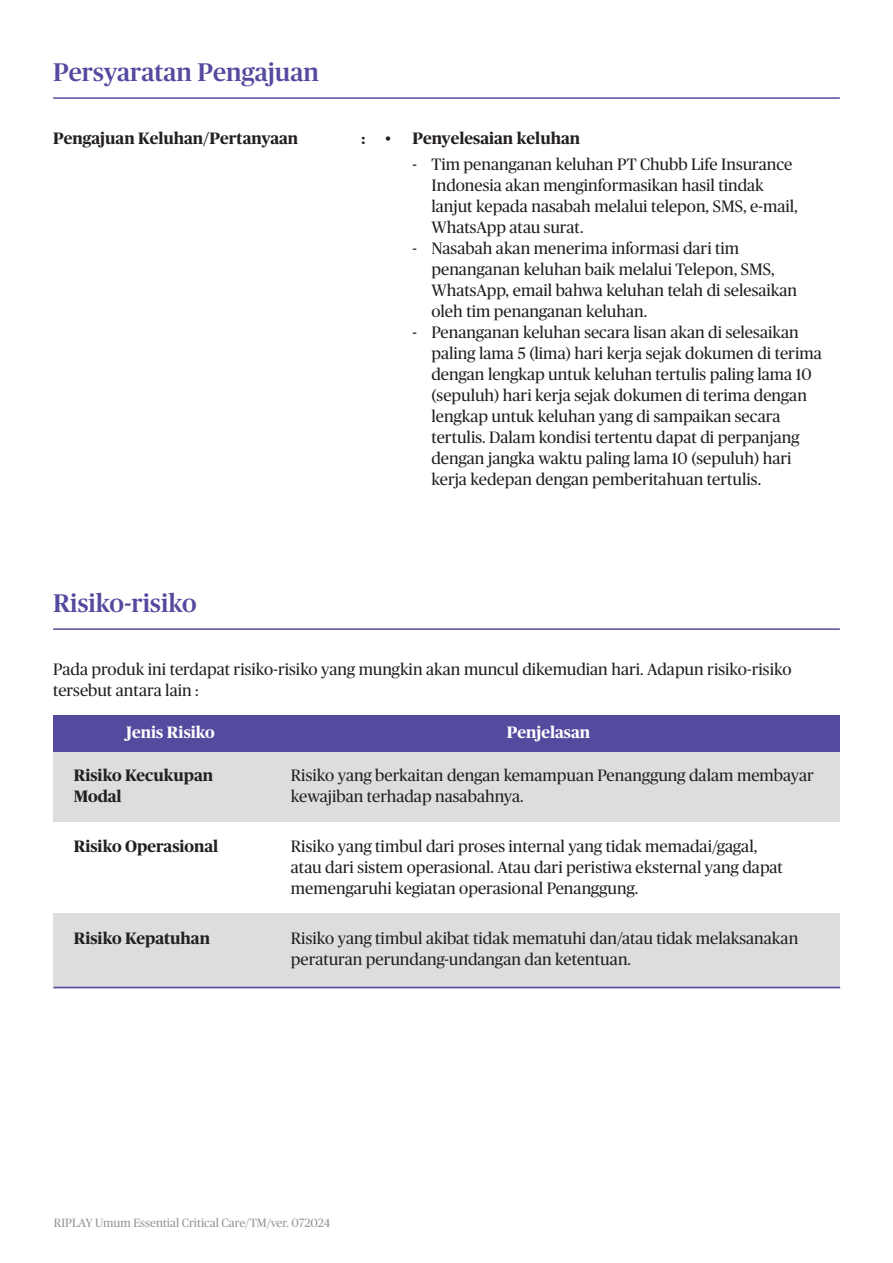
<style>
.page{position:relative;width:893px;height:1263px;background:#fff}
.page>*{position:absolute;margin:0;border:0;box-sizing:border-box;transform-origin:0 0}
.t1{font:500 25.5px "Chubb Publico";color:#544a9e}
.t2{font:16.5px/21px "Chubb Publico";color:#231f20}
.t3{font:700 16.5px "Chubb Publico";color:#231f20}
.t4{font:700 16.5px "Chubb Publico";color:#fff}
.t5{font:12px "Chubb Publico";color:#939598}
</style>
<div class="page">
<hr style="left:53px;top:97px;width:787px;height:2px;background:#544a9e">
<hr style="left:53px;top:628px;width:787px;height:2px;background:#544a9e">
<div style="left:54px;top:752px;width:786px;height:70px;background:#dcdddf"></div>
<div style="left:54px;top:913px;width:786px;height:75px;background:#dcdddf"></div>
<div style="left:54px;top:715px;width:786px;height:37px;background:#544a9e"></div>
<hr style="left:54px;top:987px;width:786px;height:1px;background:#544a9e">
<p class="t1" style="left:53px;top:54px;width:267px">Persyaratan Pengajuan</p>
<p class="t3" style="left:53px;top:127px;width:247px">Pengajuan Keluhan/Pertanyaan</p>
<p class="t1" style="left:53px;top:585px;width:145px">Risiko-risiko</p>
<p class="t3" style="left:361px;top:127px;width:5px">:</p>
<p class="t3" style="left:385px;top:127px;width:196px">• Penyelesaian keluhan</p>
<p class="t2" style="left:412px;top:153px;width:6px">-</p>
<p class="t2" style="left:412px;top:237px;width:6px">-</p>
<p class="t2" style="left:412px;top:321px;width:6px">-</p>
<p class="t2" style="left:431px;top:153px;width:368px">Tim penanganan keluhan PT Chubb Life Insurance Indonesia akan menginformasikan hasil tindak lanjut kepada nasabah melalui telepon, SMS, e-mail, WhatsApp atau surat.</p>
<p class="t2" style="left:431px;top:237px;width:367px">Nasabah akan menerima informasi dari tim penanganan keluhan baik melalui Telepon, SMS, WhatsApp, email bahwa keluhan telah di selesaikan oleh tim penanganan keluhan.</p>
<p class="t2" style="left:431px;top:321px;width:392px">Penanganan keluhan secara lisan akan di selesaikan paling lama 5 (lima) hari kerja sejak dokumen di terima dengan lengkap untuk keluhan tertulis paling lama 10 (sepuluh) hari kerja sejak dokumen di terima dengan lengkap untuk keluhan yang di sampaikan secara tertulis. Dalam kondisi tertentu dapat di perpanjang dengan jangka waktu paling lama 10 (sepuluh) hari kerja kedepan dengan pemberitahuan tertulis.</p>
<p class="t2" style="left:53px;top:658px;width:740px">Pada produk ini terdapat risiko-risiko yang mungkin akan muncul dikemudian hari. Adapun risiko-risiko tersebut antara lain :</p>
<p class="t4" style="left:126px;top:721px;width:90px">Jenis Risiko</p>
<p class="t4" style="left:507px;top:721px;width:85px">Penjelasan</p>
<p class="t2" style="left:291px;top:764px;width:524px">Risiko yang berkaitan dengan kemampuan Penanggung dalam membayar kewajiban terhadap nasabahnya.</p>
<p class="t3" style="left:74px;top:763px;width:141px">Risiko Kecukupan</p>
<p class="t3" style="left:74px;top:784px;width:49px">Modal</p>
<p class="t3" style="left:74px;top:834px;width:146px">Risiko Operasional</p>
<p class="t3" style="left:74px;top:926px;width:138px">Risiko Kepatuhan</p>
<p class="t2" style="left:291px;top:835px;width:494px">Risiko yang timbul dari proses internal yang tidak memadai/gagal, atau dari sistem operasional. Atau dari peristiwa eksternal yang dapat memengaruhi kegiatan operasional Penanggung.</p>
<p class="t2" style="left:291px;top:927px;width:509px">Risiko yang timbul akibat tidak mematuhi dan/atau tidak melaksanakan peraturan perundang-undangan dan ketentuan.</p>
<p class="t5" style="left:54px;top:1214px;width:278px">RIPLAY Umum Essential Critical Care/TM/ver. 072024</p>
</div>
